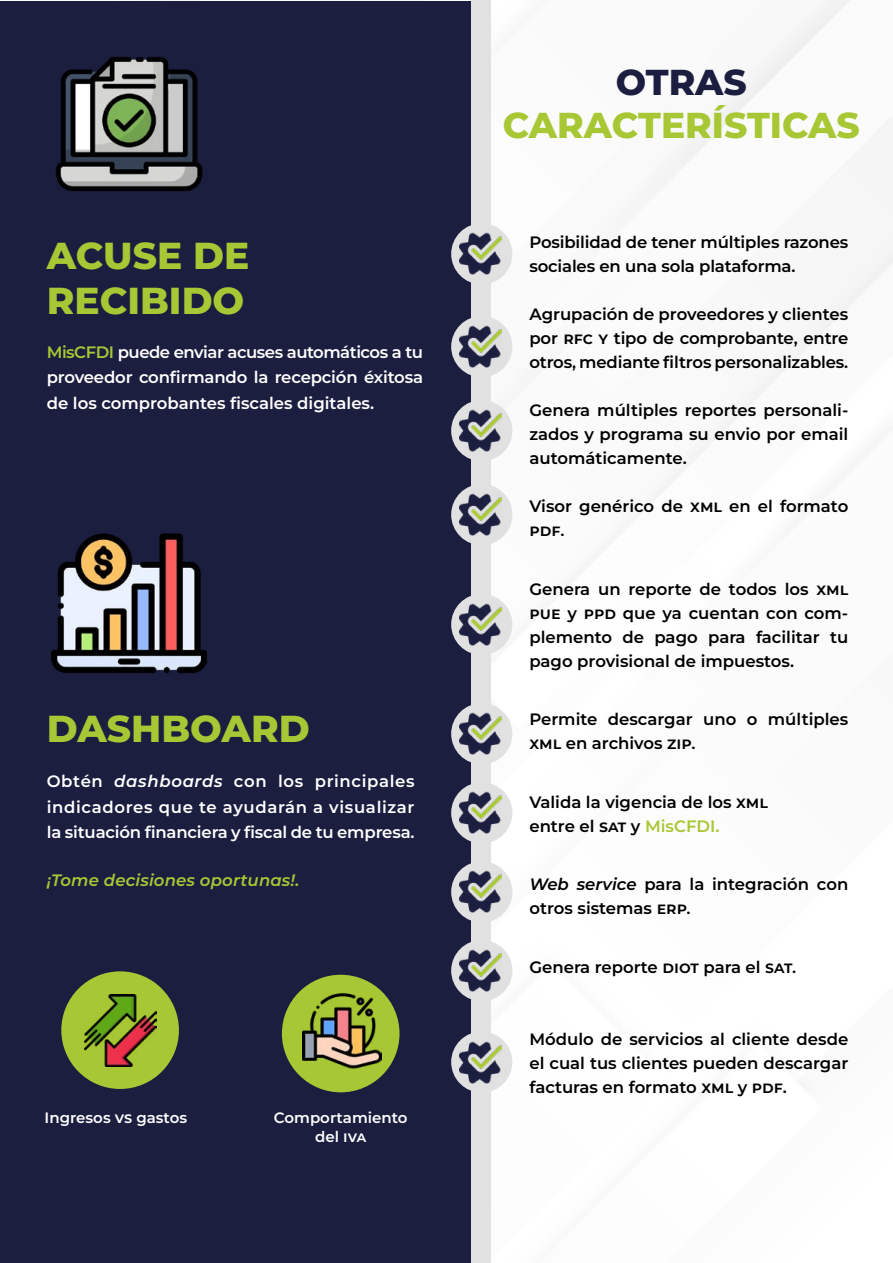
<style>
.page{position:relative;width:893px;height:1263px;background:#fff}
.page>*{position:absolute;margin:0;border:0;box-sizing:border-box;transform-origin:0 0}
.t1{font:800 37.5px/45px "Montserrat";color:#a7c834}
.t2{font:800 36px "Montserrat";color:#a7c834}
.t3{font:800 36px "Montserrat";color:#1c1e40}
.t4{font:600 16.5px/24px "Montserrat";color:#000}
.t5{font:600 16.5px/25.5px "Montserrat";letter-spacing:-.01em;color:#fff;text-align:justify}
.t6{font:italic 600 16.5px "Montserrat";letter-spacing:.01em;color:#a7c834}
.t7{font:600 15px/19.5px "Montserrat";color:#fff;text-align:center}
.s1{color:#a7c834}
.s2{font-style:italic}
</style>
<div class="page">
<img style="left:0;top:0;width:893px;height:1263px">
<div style="left:0;top:1px;width:480px;height:1261px;background:#1c1e40"></div>
<div style="left:471px;top:0;width:19px;height:1263px;background:#e1e1e1"></div>
<div style="left:451px;top:223px;width:61px;height:61px;background:#e1e1e1;border-radius:50%"></div>
<div style="left:451px;top:484px;width:61px;height:61px;background:#e1e1e1;border-radius:50%"></div>
<div style="left:451px;top:703px;width:61px;height:61px;background:#e1e1e1;border-radius:50%"></div>
<div style="left:451px;top:316px;width:61px;height:61px;background:#e1e1e1;border-radius:50%"></div>
<div style="left:451px;top:594px;width:61px;height:61px;background:#e1e1e1;border-radius:50%"></div>
<div style="left:451px;top:782px;width:61px;height:61px;background:#e1e1e1;border-radius:50%"></div>
<div style="left:451px;top:940px;width:61px;height:61px;background:#e1e1e1;border-radius:50%"></div>
<div style="left:451px;top:1031px;width:61px;height:62px;background:#e1e1e1;border-radius:50%"></div>
<div style="left:451px;top:400px;width:61px;height:61px;background:#e1e1e1;border-radius:50%"></div>
<div style="left:451px;top:861px;width:61px;height:61px;background:#e1e1e1;border-radius:50%"></div>
<img style="left:459px;top:713px;width:42px;height:42px">
<img style="left:459px;top:792px;width:42px;height:42px">
<img style="left:459px;top:871px;width:42px;height:42px">
<img style="left:459px;top:950px;width:42px;height:42px">
<img style="left:459px;top:1041px;width:42px;height:42px">
<img style="left:459px;top:603px;width:42px;height:42px">
<img style="left:459px;top:494px;width:42px;height:42px">
<img style="left:459px;top:410px;width:42px;height:42px">
<img style="left:459px;top:326px;width:42px;height:42px">
<img style="left:459px;top:233px;width:42px;height:42px">
<img style="left:55px;top:56px;width:148px;height:136px">
<img style="left:51px;top:533px;width:155px;height:141px">
<div style="left:282px;top:975px;width:117px;height:117px;background:#a7c834;border-radius:50%"></div>
<div style="left:61px;top:971px;width:118px;height:118px;background:#a7c834;border-radius:50%"></div>
<img style="left:84px;top:994px;width:72px;height:72px">
<img style="left:303px;top:992px;width:78px;height:77px">
<h1 class="t1" style="left:47px;top:232px;width:204px">ACUSE DE<br>RECIBIDO</h1>
<p class="t5" style="left:47px;top:338px;width:378px"><span class="s1">MisCFDI</span> puede enviar acuses automáticos a tu proveedor confirmando la recepción éxitosa de los comprobantes fiscales digitales.</p>
<h1 class="t1" style="left:47px;top:704px;width:264px">DASHBOARD</h1>
<p class="t5" style="left:47px;top:768px;width:369px">Obtén <span class="s2">dashboards</span> con los principales indicadores que te ayudarán a visualizar la situación financiera y fiscal de tu empresa.</p>
<p class="t6" style="left:47px;top:869px;width:254px">¡Tome decisiones oportunas!.</p>
<p class="t7" style="left:45px;top:1107px;width:144px">Ingresos VS gastos</p>
<p class="t7" style="left:274px;top:1107px;width:135px">Comportamiento del IVA</p>
<h2 class="t3" style="left:616px;top:56px;width:133px">OTRAS</h2>
<h2 class="t2" style="left:503px;top:99px;width:358px">CARACTERÍSTICAS</h2>
<p class="t4" style="left:529px;top:229px;width:320px">Posibilidad de tener múltiples razones sociales en una sola plataforma.</p>
<p class="t4" style="left:529px;top:301px;width:320px;text-align:justify">Agrupación de proveedores y clientes por RFC y tipo de comprobante, entre otros, mediante filtros personalizables.</p>
<p class="t4" style="left:529px;top:397px;width:320px;text-align:justify">Genera múltiples reportes personali&shy;zados y programa su envio por email automáticamente.</p>
<p class="t4" style="left:529px;top:493px;width:320px">Visor genérico de XML en el formato<br>PDF.</p>
<p class="t4" style="left:529px;top:576px;width:299px">Genera un reporte de todos los xml pue y ppd</p>
<p class="t4" style="left:529px;top:600px;width:320px;text-align:justify;text-indent:94px">que ya cuentan con com&shy;plemento de pago para facilitar tu pago provisional de impuestos.</p>
<p class="t4" style="left:529px;top:706px;width:320px">Permite descargar uno o múltiples<br>XML en archivos ZIP.</p>
<p class="t4" style="left:529px;top:789px;width:240px">Valida la vigencia de los XML entre el SAT y <span class="s1">MisCFDI.</span></p>
<p class="t4" style="left:529px;top:871px;width:320px"><span class="s2">Web service</span> para la integración con otros sistemas ERP.</p>
<p class="t4" style="left:529px;top:954px;width:268px">Genera reporte DIOT para el SAT.</p>
<p class="t4" style="left:529px;top:1026px;width:320px;text-align:justify">Módulo de servicios al cliente desde el cual tus clientes pueden descargar facturas en formato XML y PDF.</p>
</div>
